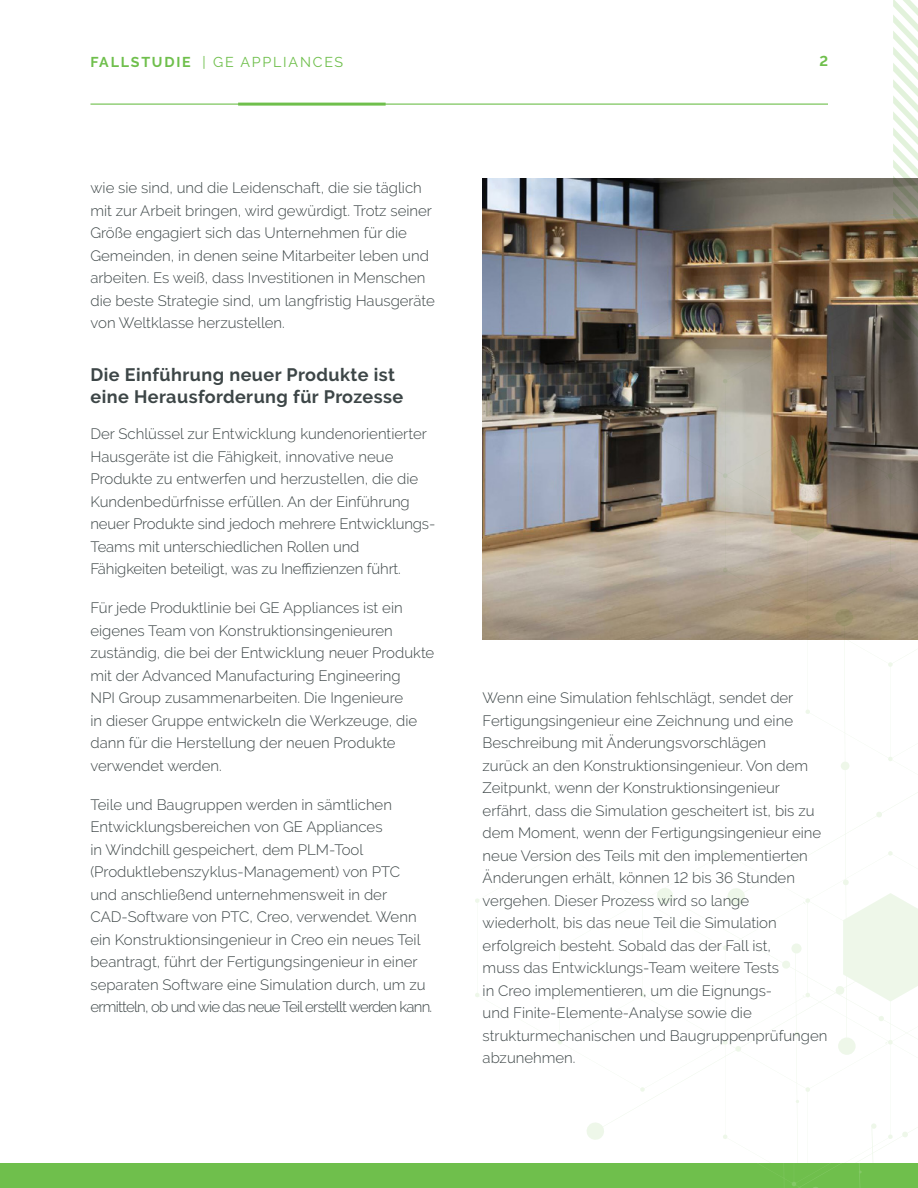
<style>
.page{position:relative;width:918px;height:1188px;background:#fff}
.page>*{position:absolute;margin:0;border:0;box-sizing:border-box;transform-origin:0 0}
.t1{font:700 18px/22.5px "PTC Raleway";letter-spacing:.025em;color:#3d4647}
.t2{font:300 15px/22.5px "PTC Raleway";color:#3d4647}
.t3{font:14.25px "PTC Raleway";letter-spacing:.125em;color:#6fbf4c}
.t4{font:700 14.25px "PTC Raleway";color:#6fbf4c}
.s1{font-weight:700}
</style>
<div class="page">
<div style="left:0;top:1164px;width:918px;height:24px;background:#6fbf4c"></div>
<svg style="left:475px;top:103px;width:443px;height:1061px"></svg>
<svg style="left:784px;top:1164px;width:78px;height:24px"></svg>
<hr style="left:90px;top:104px;width:738px;height:1px;background:#6fbf4c">
<svg style="left:893px;top:0;width:25px;height:179px"></svg>
<img style="left:483px;top:179px;width:435px;height:460px">
<hr style="left:238px;top:103px;width:148px;height:3px;background:#6fbf4c">
<p class="t3" style="left:90px;top:54px;width:254px"><span class="s1">FALLSTUDIE</span> | GE APPLIANCES</p>
<p class="t4" style="left:819px;top:53px;width:10px">2</p>
<p class="t2" style="left:90px;top:176px;width:346px">wie sie sind, und die Leidenschaft, die sie täglich mit zur Arbeit bringen, wird gewürdigt. Trotz seiner Größe engagiert sich das Unternehmen für die Gemeinden, in denen seine Mitarbeiter leben und arbeiten. Es weiß, dass Investitionen in Menschen die beste Strategie sind, um langfristig Hausgeräte von Weltklasse herzustellen.</p>
<p class="t1" style="left:90px;top:363px;width:314px">Die Einführung neuer Produkte ist eine Herausforderung für Prozesse</p>
<p class="t2" style="left:90px;top:422px;width:346px">Der Schlüssel zur Entwicklung kundenorientierter Hausgeräte ist die Fähigkeit, innovative neue Produkte zu entwerfen und herzustellen, die die Kundenbedürfnisse erfüllen. An der Einführung neuer Produkte sind jedoch mehrere Entwicklungs-Teams mit unterschiedlichen Rollen und Fähigkeiten beteiligt, was zu Ineffizienzen führt.</p>
<p class="t2" style="left:90px;top:596px;width:345px">Für jede Produktlinie bei GE Appliances ist ein eigenes Team von Konstruktionsingenieuren zuständig, die bei der Entwicklung neuer Produkte mit der Advanced Manufacturing Engineering<br>NPI Group zusammenarbeiten. Die Ingenieure<br>in dieser Gruppe entwickeln die Werkzeuge, die dann für die Herstellung der neuen Produkte verwendet werden.</p>
<p class="t2" style="left:90px;top:793px;width:343px">Teile und Baugruppen werden in sämtlichen Entwicklungsbereichen von GE Appliances<br>in Windchill gespeichert, dem PLM-Tool (Produktlebenszyklus-Management) von PTC<br>und anschließend unternehmensweit in der CAD-Software von PTC, Creo, verwendet. Wenn ein Konstruktionsingenieur in Creo ein neues Teil beantragt, führt der Fertigungsingenieur in einer separaten Software eine Simulation durch, um zu ermitteln, ob und wie das neue Teil erstellt werden kann.</p>
<p class="t2" style="left:483px;top:687px;width:346px">Wenn eine Simulation fehlschlägt, sendet der Fertigungsingenieur eine Zeichnung und eine Beschreibung mit Änderungsvorschlägen<br>zurück an den Konstruktionsingenieur. Von dem Zeitpunkt, wenn der Konstruktionsingenieur erfährt, dass die Simulation gescheitert ist, bis zu dem Moment, wenn der Fertigungsingenieur eine neue Version des Teils mit den implementierten Änderungen erhält, können 12 bis 36 Stunden vergehen. Dieser Prozess wird so lange wiederholt, bis das neue Teil die Simulation erfolgreich besteht. Sobald das der Fall ist,<br>muss das Entwicklungs-Team weitere Tests<br>in Creo implementieren, um die Eignungs-<br>und Finite-Elemente-Analyse sowie die strukturmechanischen und Baugruppenprüfungen abzunehmen.</p>
</div>
